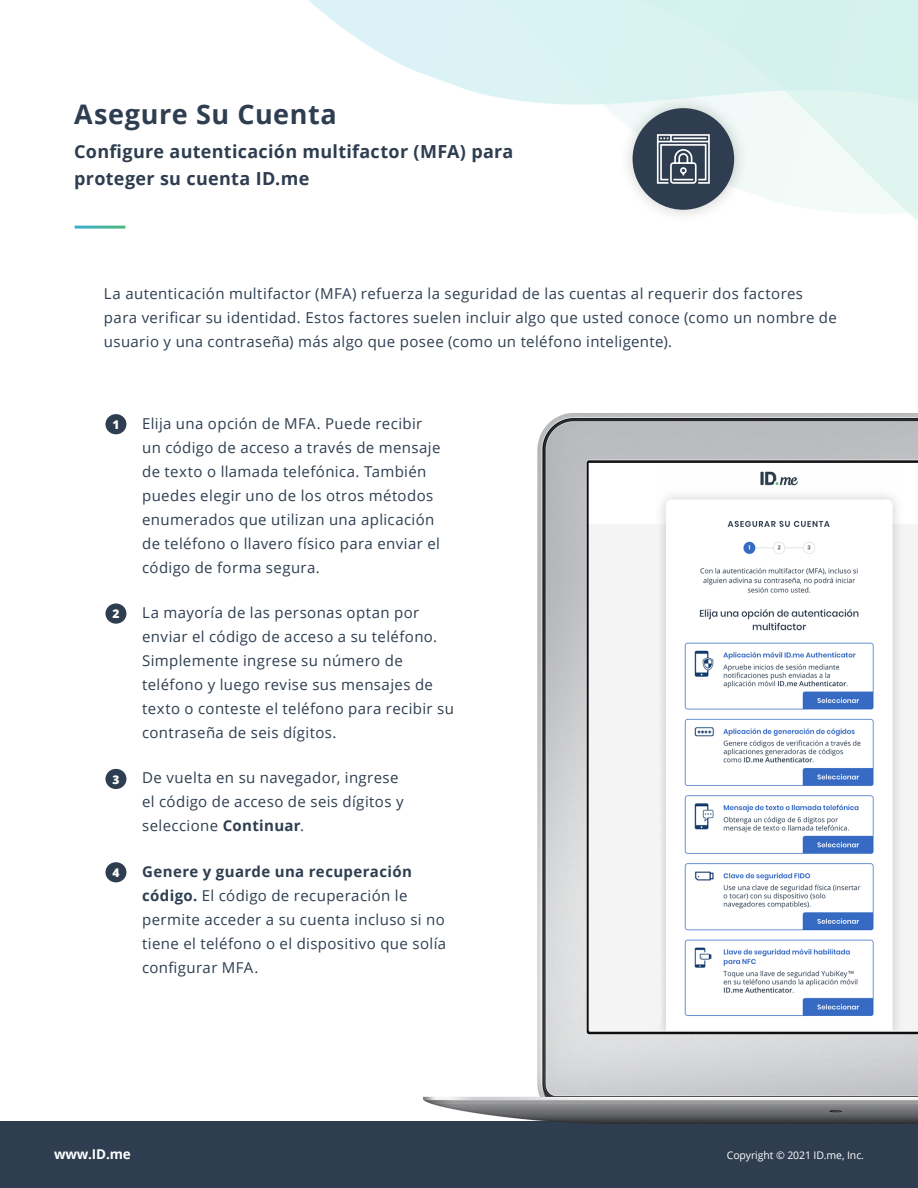
<style>
.page{position:relative;width:918px;height:1188px;background:#fff}
.page>*{position:absolute;margin:0;border:0;box-sizing:border-box;transform-origin:0 0}
.t1{font:700 27px "Open Sans";letter-spacing:.02em;color:#2e3e50}
.t2{font:700 18px/27px "Open Sans";letter-spacing:.015em;color:#2e3e50}
.t3{font:15px/24px "Open Sans";letter-spacing:.025em;color:#2e3e50}
.t4{font:700 13.5px "Open Sans";letter-spacing:-.01em;color:#fff}
.t5{font:800 12px "Open Sans";color:#fff}
.t6{font:10.5px "Open Sans";letter-spacing:-.01em;color:#fff}
.s1{font-weight:700}
</style>
<div class="page">
<div style="left:618px;top:93px;width:131px;height:132px;background:#000;opacity:.2"></div>
<div style="left:633px;top:108px;width:101px;height:102px;background:#2e3e50;border-radius:50%"></div>
<svg style="left:656px;top:134px;width:54px;height:50px"></svg>
<div style="left:0;top:1121px;width:918px;height:67px;background:#2e3e50"></div>
<img style="left:423px;top:413px;width:495px;height:711px">
<div style="left:105px;top:413px;width:22px;height:22px;background:#2e3e50;border-radius:50%"></div>
<div style="left:104px;top:413px;width:24px;height:23px;border:2px solid #fff;border-radius:50%"></div>
<div style="left:105px;top:603px;width:22px;height:21px;background:#2e3e50;border-radius:50%"></div>
<div style="left:104px;top:602px;width:24px;height:23px;border:2px solid #fff;border-radius:50%"></div>
<div style="left:105px;top:768px;width:22px;height:22px;background:#2e3e50;border-radius:50%"></div>
<div style="left:104px;top:767px;width:24px;height:24px;border:2px solid #fff;border-radius:50%"></div>
<div style="left:105px;top:861px;width:22px;height:22px;background:#2e3e50;border-radius:50%"></div>
<div style="left:104px;top:861px;width:24px;height:23px;border:2px solid #fff;border-radius:50%"></div>
<h1 class="t1" style="left:74px;top:95px;width:264px">Asegure Su Cuenta</h1>
<p class="t2" style="left:74px;top:137px;width:441px">Configure autenticación multifactor (MFA) para proteger su cuenta ID.me</p>
<p class="t3" style="left:104px;top:281px;width:734px">La autenticación multifactor (MFA) refuerza la seguridad de las cuentas al requerir dos factores para verificar su identidad. Estos factores suelen incluir algo que usted conoce (como un nombre de usuario y una contraseña) más algo que posee (como un teléfono inteligente).</p>
<p class="t5" style="left:112px;top:415px;width:9px">1</p>
<p class="t3" style="left:142px;top:411px;width:300px">Elija una opción de MFA. Puede recibir un código de acceso a través de mensaje de texto o llamada telefónica. También puedes elegir uno de los otros métodos enumerados que utilizan una aplicación de teléfono o llavero físico para enviar el código de forma segura.</p>
<p class="t5" style="left:112px;top:605px;width:9px">2</p>
<p class="t3" style="left:142px;top:600px;width:313px">La mayoría de las personas optan por enviar el código de acceso a su teléfono.<br>Simplemente ingrese su número de teléfono y luego revise sus mensajes de texto o conteste el teléfono para recibir su contraseña de seis dígitos.</p>
<p class="t5" style="left:112px;top:770px;width:9px">3</p>
<p class="t3" style="left:142px;top:766px;width:263px">De vuelta en su navegador, ingrese el código de acceso de seis dígitos y seleccione <span class="s1">Continuar</span>.</p>
<p class="t5" style="left:112px;top:863px;width:9px">4</p>
<p class="t3" style="left:142px;top:859px;width:305px"><span class="s1">Genere y guarde una recuperación código.</span> El código de recuperación le permite acceder a su cuenta incluso si no tiene el teléfono o el dispositivo que solía configurar MFA.</p>
<p class="t4" style="left:54px;top:1144px;width:78px">www.ID.me</p>
<p class="t6" style="left:727px;top:1148px;width:139px">Copyright © 2021 ID.me, Inc.</p>
<p class="t6" style="left:805px;top:1148px;width:8px">0</p>
</div>
